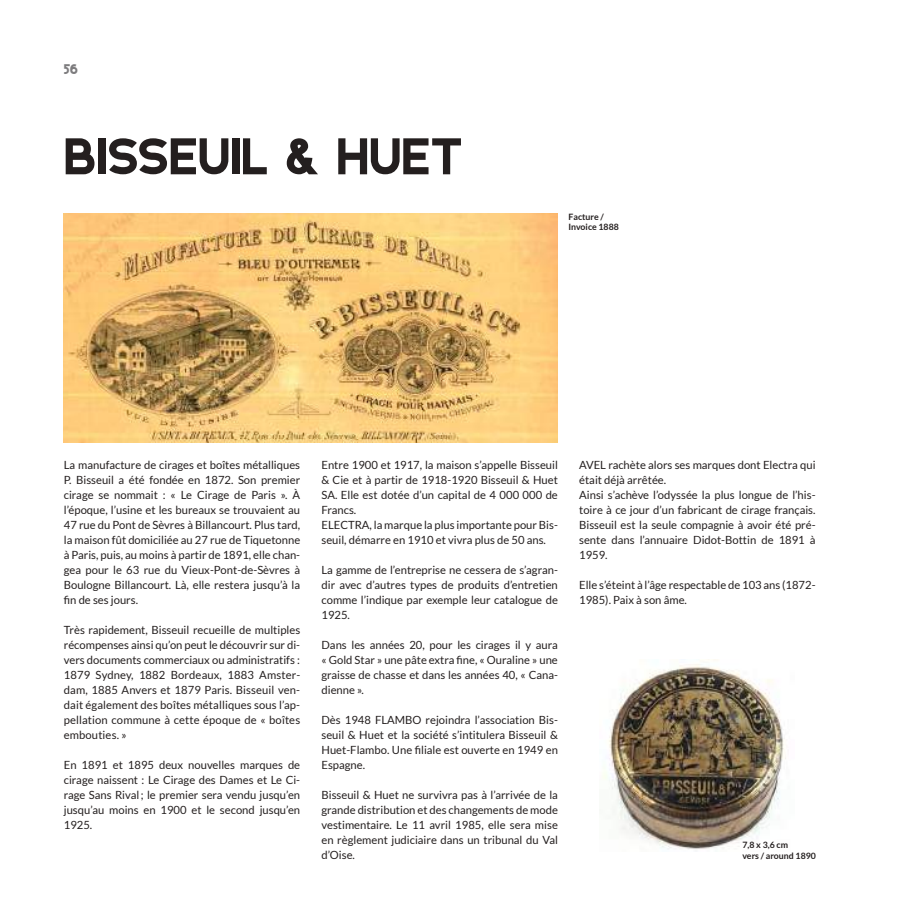
<style>
.page{position:relative;width:922px;height:922px;background:#fff}
.page>*{position:absolute;margin:0;border:0;box-sizing:border-box;transform-origin:0 0}
.t1{font:68.75px "Elkwood";color:#241f1f}
.t2{font:18.75px "Elkwood";color:#7d7c7e}
.t3{font:11.25px/15px "Lato";color:#241f1f;text-align:justify}
.t4{font:700 8.75px/10.5px "Lato";color:#241f1f}
</style>
<div class="page">
<img style="left:64px;top:214px;width:493px;height:228px">
<img style="left:602px;top:659px;width:184px;height:190px">
<h2 class="t2" style="left:64px;top:60px;width:16px">56</h2>
<h1 class="t1" style="left:64px;top:123px;width:400px">BISSEUIL &amp; HUET</h1>
<p class="t4" style="left:568px;top:211px;width:52px">Facture /<br>Invoice 1888</p>
<p class="t3" style="left:64px;top:457px;width:238px">La manufacture de cirages et boîtes métalliques P. Bisseuil a été fondée en 1872. Son premier cirage se nommait : « Le Cirage de Paris ». À l’époque, l’usine et les bureaux se trouvaient au 47 rue du Pont de Sèvres à Billancourt. Plus tard, la maison fût domiciliée au 27 rue de Tiquetonne à Paris, puis, au moins à partir de 1891, elle chan&shy;gea pour le 63 rue du Vieux-Pont-de-Sèvres à Boulogne Billancourt. Là, elle restera jusqu’à la fin de ses jours.</p>
<p class="t3" style="left:64px;top:622px;width:238px">Très rapidement, Bisseuil recueille de multiples récompenses ainsi qu’on peut le découvrir sur di&shy;vers documents commerciaux ou administratifs :<br>1879 Sydney, 1882 Bordeaux, 1883 Amster&shy;dam, 1885 Anvers et 1879 Paris. Bisseuil ven&shy;dait également des boîtes métalliques sous l’ap&shy;pellation commune à cette époque de « boîtes embouties. »</p>
<p class="t3" style="left:64px;top:757px;width:238px">En 1891 et 1895 deux nouvelles marques de cirage naissent : Le Cirage des Dames et Le Ci&shy;rage Sans Rival; le premier sera vendu jusqu’en jusqu’au moins en 1900 et le second jusqu’en 1925.</p>
<p class="t3" style="left:321px;top:457px;width:238px;text-align:left">Entre 1900 et 1917, la maison s’appelle Bisseuil &amp; Cie et à partir de 1918-1920 Bisseuil &amp; Huet SA. Elle est dotée d’un capital de 4 000 000 de Francs.<br>ELECTRA, la marque la plus importante pour Bis&shy;seuil, démarre en 1910 et vivra plus de 50 ans.</p>
<p class="t3" style="left:321px;top:562px;width:238px">La gamme de l’entreprise ne cessera de s’agran&shy;dir avec d’autres types de produits d’entretien comme l’indique par exemple leur catalogue de 1925.</p>
<p class="t3" style="left:321px;top:637px;width:238px">Dans les années 20, pour les cirages il y aura « Gold Star » une pâte extra fine, « Ouraline » une graisse de chasse et dans les années 40, « Cana&shy;dienne ».</p>
<p class="t3" style="left:321px;top:712px;width:238px">Dès 1948 FLAMBO rejoindra l’association Bis&shy;seuil &amp; Huet et la société s’intitulera Bisseuil &amp; Huet-Flambo. Une filiale est ouverte en 1949 en Espagne.</p>
<p class="t3" style="left:321px;top:787px;width:238px">Bisseuil &amp; Huet ne survivra pas à l’arrivée de la grande distribution et des changements de mode vestimentaire. Le 11 avril 1985, elle sera mise en règlement judiciaire dans un tribunal du Val d’Oise.</p>
<p class="t3" style="left:579px;top:457px;width:238px;text-align:left">AVEL rachète alors ses marques dont Electra qui était déjà arrêtée.<br>Ainsi s’achève l’odyssée la plus longue de l’his&shy;toire à ce jour d’un fabricant de cirage français.<br>Bisseuil est la seule compagnie à avoir été pré&shy;sente dans l’annuaire Didot-Bottin de 1891 à 1959.</p>
<p class="t3" style="left:579px;top:577px;width:238px">Elle s’éteint à l’âge respectable de 103 ans (1872-<br>1985). Paix à son âme.</p>
<p class="t4" style="left:742px;top:839px;width:75px">7,8 x 3,6 cm<br>vers / around 1890</p>
</div>
